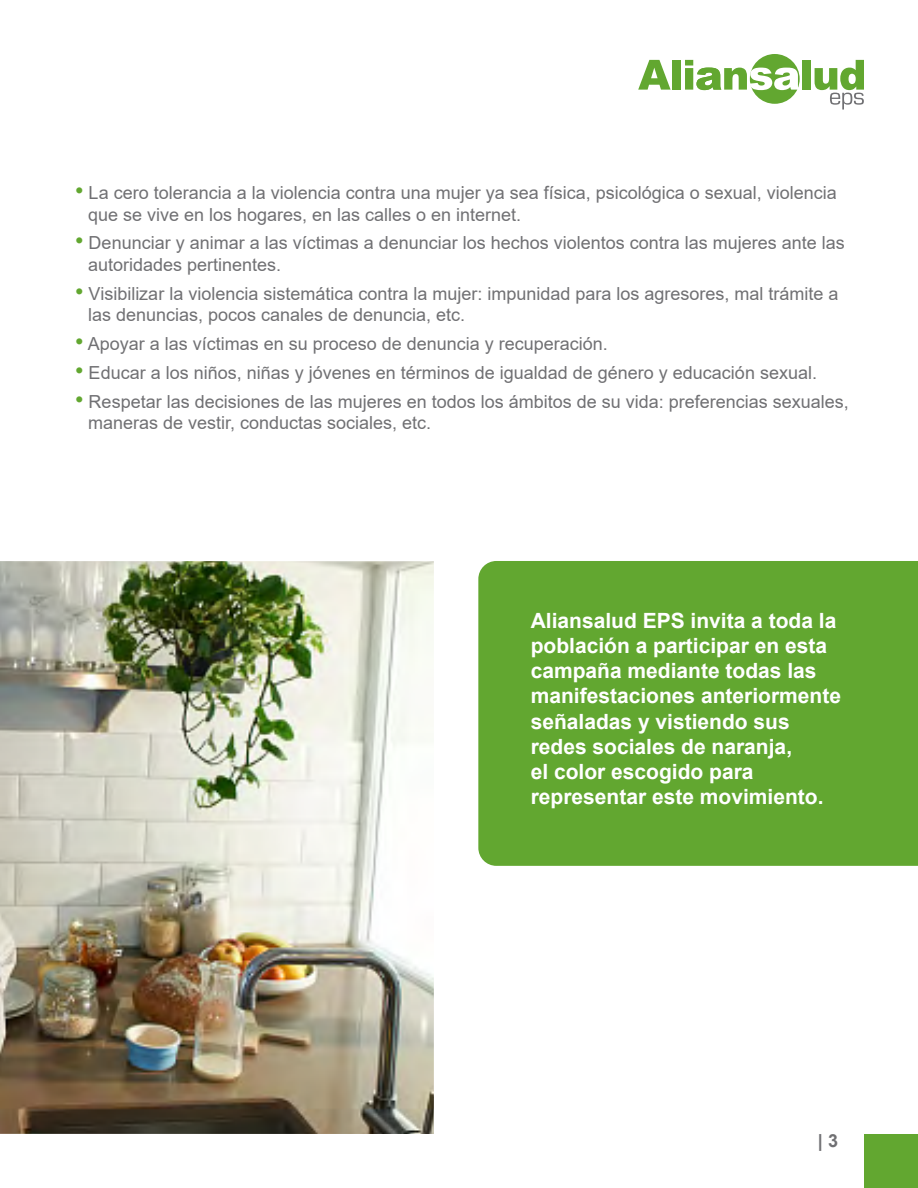
<style>
.page{position:relative;width:918px;height:1188px;background:#fff}
.page>*{position:absolute;margin:0;border:0;box-sizing:border-box;transform-origin:0 0}
.t1{font:700 21px/25.2px "Arial";color:#fff}
.t2{font:18px/21.6px "Arial";color:#707073}
.t3{font:700 18px "Arial";color:#707073}
.s1{font-size:24px;color:#62a730}
</style>
<div class="page">
<div style="left:750px;top:54px;width:50px;height:50px;background:#62a730;border-radius:50%"></div>
<svg style="left:638px;top:60px;width:33px;height:30px"></svg>
<div style="left:672px;top:60px;width:8px;height:30px;background:#62a730"></div>
<svg style="left:685px;top:60px;width:114px;height:30px"></svg>
<div style="left:802px;top:60px;width:8px;height:30px;background:#62a730"></div>
<svg style="left:815px;top:60px;width:49px;height:50px"></svg>
<div style="left:864px;top:1134px;width:54px;height:54px;background:#62a730"></div>
<img style="left:0;top:561px;width:434px;height:573px">
<div style="left:478px;top:561px;width:440px;height:305px;background:#62a730"></div>
<p class="t2" style="left:88px;top:182px;width:750px;text-indent:-13px"><span class="s1">•</span> La cero tolerancia a la violencia contra una mujer ya sea física, psicológica o sexual, violencia que se vive en los hogares, en las calles o en internet.</p>
<p class="t2" style="left:88px;top:232px;width:758px;text-indent:-13px"><span class="s1">•</span> Denunciar y animar a las víctimas a denunciar los hechos violentos contra las mujeres ante las autoridades pertinentes.</p>
<p class="t2" style="left:88px;top:283px;width:752px;text-indent:-13px"><span class="s1">•</span> Visibilizar la violencia sistemática contra la mujer: impunidad para los agresores, mal trámite a las denuncias, pocos canales de denuncia, etc.</p>
<p class="t2" style="left:75px;top:333px;width:534px"><span class="s1">•</span> Apoyar a las víctimas en su proceso de denuncia y recuperación.</p>
<p class="t2" style="left:75px;top:362px;width:743px"><span class="s1">•</span> Educar a los niños, niñas y jóvenes en términos de igualdad de género y educación sexual.</p>
<p class="t2" style="left:88px;top:391px;width:762px;text-indent:-13px"><span class="s1">•</span> Respetar las decisiones de las mujeres en todos los ámbitos de su vida: preferencias sexuales, maneras de vestir, conductas sociales, etc.</p>
<p class="t1" style="left:531px;top:608px;width:312px">Aliansalud EPS invita a toda la población a participar en esta campaña mediante todas las manifestaciones anteriormente señaladas y vistiendo sus redes sociales de naranja,<br>el color escogido para representar este movimiento.</p>
<p class="t3" style="left:818px;top:1128px;width:22px">| 3</p>
</div>
